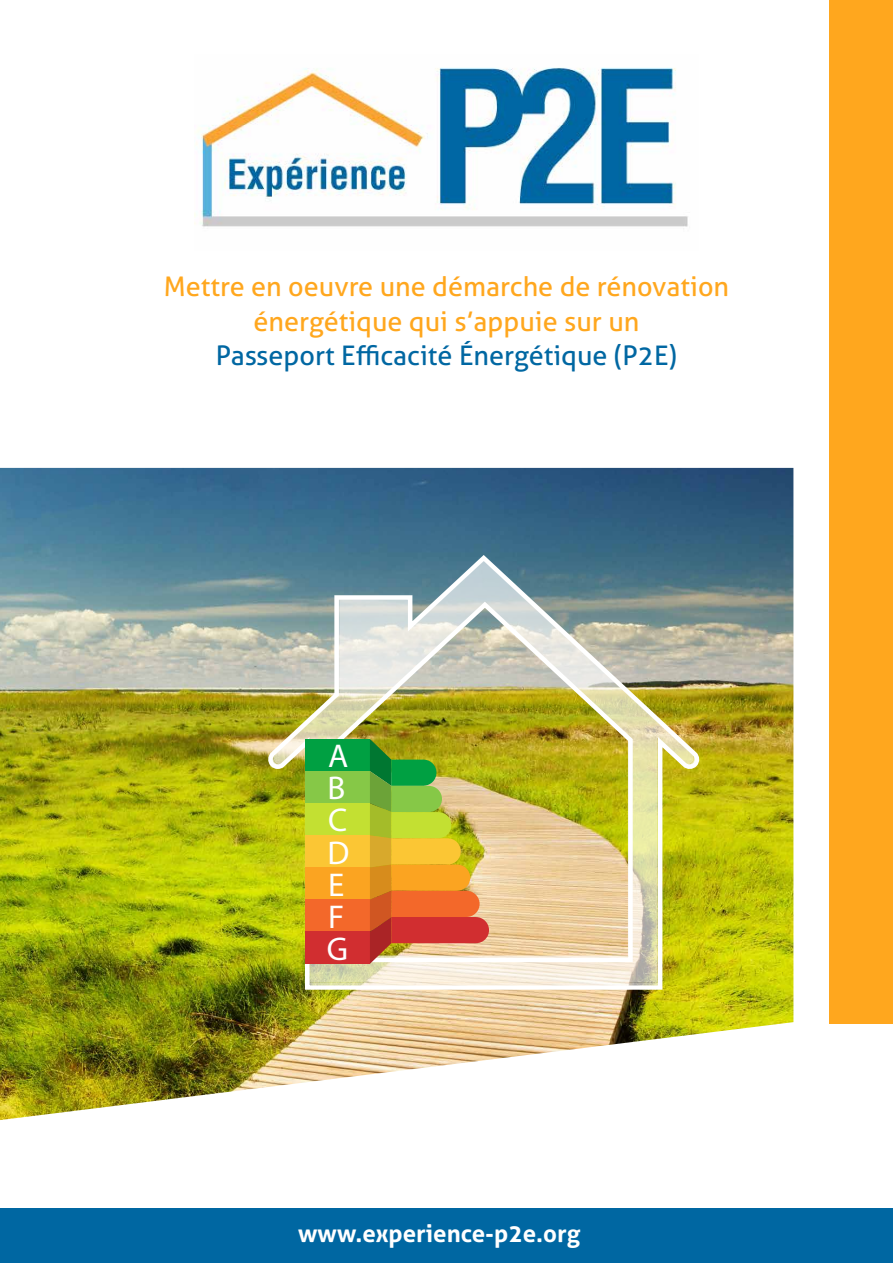
<style>
.page{position:relative;width:893px;height:1263px;background:#fff}
.page>*{position:absolute;margin:0;border:0;box-sizing:border-box;transform-origin:0 0}
.t1{font:33px/32.1px "Myriad Pro";color:#fff}
.t2{font:27px/34.5px "Aller";color:#ffa71e;text-align:center}
.t3{font:27px "Aller";color:#0067a2}
.t4{font:700 24px "Aller";color:#fff}
</style>
<div class="page">
<div style="left:829px;top:0;width:64px;height:1024px;background:#ffa71e"></div>
<img style="left:194px;top:67px;width:494px;height:162px">
<img style="left:0;top:468px;width:793px;height:652px">
<div style="left:0;top:1209px;width:893px;height:54px;background:#0067a2"></div>
<img style="left:263px;top:552px;width:441px;height:440px">
<div style="left:305px;top:739px;width:65px;height:32px;background:#00a042"></div>
<div style="left:305px;top:771px;width:65px;height:32px;background:#86c847"></div>
<div style="left:305px;top:803px;width:65px;height:32px;background:#c3e032"></div>
<div style="left:305px;top:835px;width:65px;height:32px;background:#fbc634"></div>
<div style="left:305px;top:867px;width:65px;height:32px;background:#fba421"></div>
<div style="left:305px;top:899px;width:65px;height:32px;background:#f3682a"></div>
<div style="left:305px;top:931px;width:65px;height:33px;background:#d12e30"></div>
<img style="left:370px;top:739px;width:119px;height:225px">
<p class="t2" style="left:164px;top:269px;width:567px">Mettre en oeuvre une démarche de rénovation énergétique qui s’appuie sur un</p>
<p class="t3" style="left:216px;top:339px;width:463px">Passeport Efficacité Énergétique (P2E)</p>
<p class="t1" style="left:327px;top:739px;width:24px">A<br>B<br>C<br>D<br>E<br>F<br>G</p>
<p class="t4" style="left:298px;top:1218px;width:284px">www.experience-p2e.org</p>
</div>
